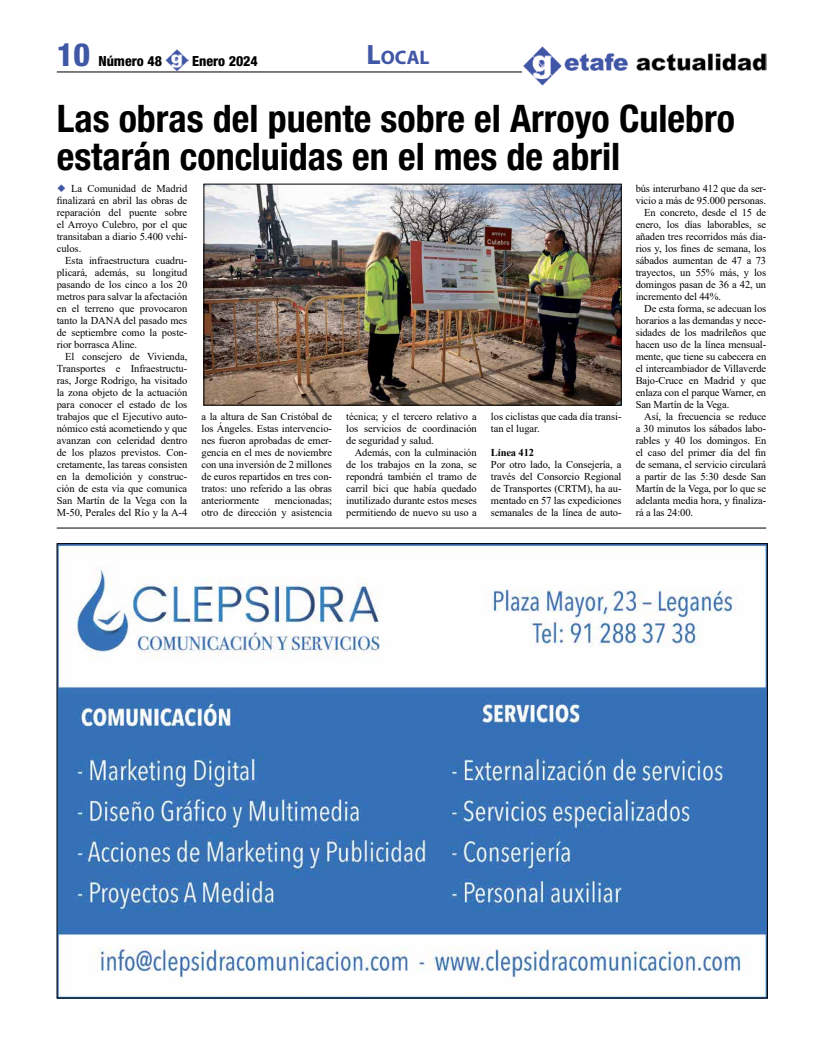
<style>
.page{position:relative;width:823px;height:1049px;background:#fff}
.page>*{position:absolute;margin:0;border:0;box-sizing:border-box;transform-origin:0 0}
.t1{font:700 condensed 38px/38px "Helvetica Neue";color:#000}
.t2{font:800 condensed 32px "Helvetica Neue";color:#4057a6}
.t3{font:700 19.6px "Myriad Pro";color:#4057a6}
.t4{font:800 condensed 14px "Helvetica Neue";color:#000}
.t5{font:10.5px/12px "Times New Roman";letter-spacing:-.01em;color:#000;text-align:justify}
.t6{font:700 10.5px "Times New Roman";letter-spacing:-.01em;color:#000}
.s1{font-size:28px}
</style>
<div class="page">
<img style="left:166px;top:49px;width:22px;height:22px">
<hr style="left:57px;top:72px;width:708px;height:1px;background:#000">
<img style="left:521px;top:46px;width:244px;height:40px">
<img style="left:205px;top:186px;width:414px;height:217px">
<div style="left:203px;top:184px;width:418px;height:221px;border:1px solid #000"></div>
<hr style="left:57px;top:528px;width:708px;height:1px;background:#000">
<img style="left:59px;top:545px;width:706px;height:451px">
<h2 class="t2" style="left:57px;top:34px;width:35px">10</h2>
<h3 class="t4" style="left:98px;top:52px;width:65px">Número 48</h3>
<h3 class="t4" style="left:192px;top:52px;width:67px">Enero 2024</h3>
<h3 class="t3" style="left:366px;top:45px;width:63px"><span class="s1">L</span>OCAL</h3>
<h1 class="t1" style="left:57px;top:99px;width:679px">Las obras del puente sobre el Arroyo Culebro estarán concluidas en el mes de abril</h1>
<p class="t5" style="left:57px;top:182px;width:132px;text-indent:14px">La Comunidad de Madrid finalizará en abril las obras de reparación del puente sobre el Arroyo Culebro, por el que transitaban a diario 5.400 vehí&shy;culos.</p>
<p class="t5" style="left:57px;top:254px;width:132px;text-indent:9px">Esta infraestructura cuadru&shy;plicará, además, su longitud pasando de los cinco a los 20 metros para salvar la afectación en el terreno que provocaron tanto la DANA del pasado mes de septiembre como la poste&shy;rior borrasca Aline.</p>
<p class="t5" style="left:57px;top:350px;width:132px;text-indent:9px">El consejero de Vivienda, Transportes e Infraestructu&shy;ras, Jorge Rodrigo, ha visitado la zona objeto de la actuación para conocer el estado de los trabajos que el Ejecutivo auto&shy;nómico está acometiendo y que avanzan con celeridad dentro de los plazos previstos. Con&shy;cretamente, las tareas consisten en la demolición y construc&shy;ción de esta vía que comunica San Martín de la Vega con la M-50, Perales del Río y la A-4</p>
<p class="t5" style="left:201px;top:410px;width:132px">a la altura de San Cristóbal de los Ángeles. Estas intervencio&shy;nes fueron aprobadas de emer&shy;gencia en el mes de noviembre con una inversión de 2 millones de euros repartidos en tres con&shy;tratos: uno referido a las obras anteriormente</p>
<p class="t5" style="left:201px;top:494px;width:132px;text-align:right">mencionadas;<br>otro de dirección y asistencia</p>
<p class="t5" style="left:346px;top:410px;width:132px">técnica; y el tercero relativo a los servicios de coordinación de seguridad y salud.</p>
<p class="t5" style="left:346px;top:446px;width:132px;text-indent:9px">Además, con la culminación de los trabajos en la zona, se repondrá también el tramo de carril bici que había quedado inutilizado durante estos meses permitiendo de nuevo su uso a</p>
<p class="t5" style="left:490px;top:410px;width:132px">los ciclistas que cada día transi&shy;tan el lugar.</p>
<p class="t6" style="left:490px;top:445px;width:45px">Línea 412</p>
<p class="t5" style="left:490px;top:458px;width:132px">Por otro lado, la Consejería, a través del Consorcio Regional de Transportes (CRTM), ha au&shy;mentado en 57 las expediciones semanales de la línea de auto-</p>
<p class="t5" style="left:635px;top:182px;width:132px">bús interurbano 412 que da ser-</p>
<p class="t5" style="left:635px;top:194px;width:132px">vicio a más de 95.000 personas.</p>
<p class="t5" style="left:643px;top:206px;width:123px">En concreto, desde el 15 de</p>
<p class="t5" style="left:635px;top:218px;width:132px">enero, los días laborables, se</p>
<p class="t5" style="left:635px;top:230px;width:132px">añaden tres recorridos más dia-</p>
<p class="t5" style="left:635px;top:242px;width:132px">rios y, los fines de semana, los</p>
<p class="t5" style="left:635px;top:254px;width:132px">sábados aumentan de 47 a 73</p>
<p class="t5" style="left:635px;top:266px;width:132px">trayectos, un 55% más, y los</p>
<p class="t5" style="left:635px;top:278px;width:132px">domingos pasan de 36 a 42, un</p>
<p class="t5" style="left:635px;top:290px;width:87px">incremento del 44%.</p>
<p class="t5" style="left:643px;top:302px;width:123px">De esta forma, se adecuan los</p>
<p class="t5" style="left:635px;top:314px;width:132px">horarios a las demandas y nece-</p>
<p class="t5" style="left:635px;top:326px;width:132px">sidades de los madrileños que</p>
<p class="t5" style="left:635px;top:338px;width:132px">hacen uso de la línea mensual-</p>
<p class="t5" style="left:635px;top:350px;width:132px">mente, que tiene su cabecera en</p>
<p class="t5" style="left:635px;top:362px;width:132px">el intercambiador de Villaverde</p>
<p class="t5" style="left:635px;top:374px;width:132px">Bajo-Cruce en Madrid y que</p>
<p class="t5" style="left:635px;top:386px;width:132px">enlaza con el parque Warner, en</p>
<p class="t5" style="left:635px;top:398px;width:95px">San Martín de la Vega.</p>
<p class="t5" style="left:643px;top:410px;width:123px">Así, la frecuencia se reduce</p>
<p class="t5" style="left:635px;top:422px;width:132px">a 30 minutos los sábados labo-</p>
<p class="t5" style="left:635px;top:434px;width:132px">rables y 40 los domingos. En</p>
<p class="t5" style="left:635px;top:446px;width:132px">el caso del primer día del fin</p>
<p class="t5" style="left:635px;top:458px;width:132px">de semana, el servicio circulará</p>
<p class="t5" style="left:635px;top:470px;width:132px">a partir de las 5:30 desde San</p>
<p class="t5" style="left:635px;top:482px;width:132px">Martín de la Vega, por lo que se</p>
<p class="t5" style="left:635px;top:494px;width:132px">adelanta media hora, y finaliza-</p>
<p class="t5" style="left:635px;top:506px;width:59px">rá a las 24:00.</p>
</div>
